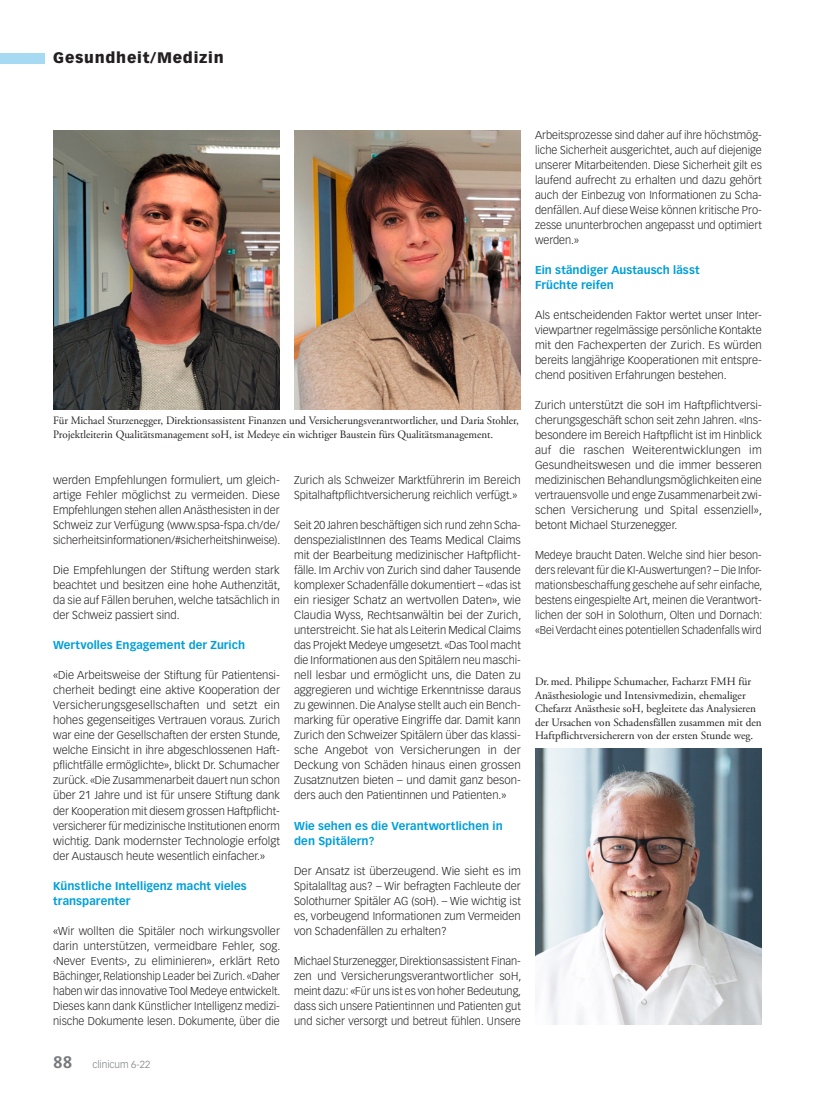
<style>
.page{position:relative;width:815px;height:1099px;background:#fff}
.page>*{position:absolute;margin:0;border:0;box-sizing:border-box;transform-origin:0 0}
.t1{font:900 15px "Vectora LT Std";letter-spacing:.05em;color:#231f20}
.Lauftext{font:300 11.25px/15px "Vectora LT Std";color:#231f20;text-align:justify}
.Legende{font:11.25px/13.5px "Adobe Garamond Pro";color:#231f20}
.Lauftext-2{font:300 11.25px/15px "Vectora LT Std";color:#231f20;text-align:justify;scale:.96 1}
.ZT_GM{font:700 11.25px/15px "Vectora LT Std";letter-spacing:.005em;color:#009fda}
.t2{font:300 10px "Vectora LT Std";color:#76787b}
.s1{font-weight:700;font-size:16.25px}
</style>
<div class="page">
<div style="left:0;top:53px;width:45px;height:10px;background:#a5daf2"></div>
<img style="left:53px;top:130px;width:227px;height:279px">
<img style="left:294px;top:130px;width:227px;height:279px">
<img style="left:535px;top:748px;width:227px;height:276px">
<h1 class="t1" style="left:53px;top:49px;width:172px">Gesundheit/Medizin</h1>
<p class="Legende" style="left:53px;top:414px;width:467px">Für Michael Sturzenegger, Direktionsassistent Finanzen und Versicherungsverantwortlicher, und Daria Stohler,<br>Projektleiterin Qualitätsmanagement soH, ist Medeye ein wichtiger Baustein fürs Qualitätsmanagement.</p>
<p class="Lauftext" style="left:53px;top:473px;width:229px">werden Empfehlungen formuliert, um gleich&shy;artige Fehler möglichst zu vermeiden. Diese Empfehlungen stehen allen Anästhesisten in der Schweiz zur Verfügung (www.spsa-fspa.ch/de/ sicherheitsinformationen/#sicherheitshinweise).</p>
<p class="Lauftext" style="left:53px;top:563px;width:229px">Die Empfehlungen der Stiftung werden stark beachtet und besitzen eine hohe Authenzität, da sie auf Fällen beruhen, welche tatsächlich in der Schweiz passiert sind.</p>
<p class="ZT_GM" style="left:53px;top:638px;width:193px">Wertvolles Engagement der Zurich</p>
<p class="Lauftext" style="left:53px;top:668px;width:229px">«Die Arbeitsweise der Stiftung für Patientensi&shy;cherheit bedingt eine aktive Kooperation der Versicherungsgesellschaften und setzt ein hohes gegenseitiges Vertrauen voraus. Zurich war eine der Gesellschaften der ersten Stunde, welche Einsicht in ihre abgeschlossenen Haft&shy;pflichtfälle ermöglichte», blickt Dr. Schumacher zurück. «Die Zusammenarbeit dauert nun schon über 21 Jahre und ist für unsere Stiftung dank der Kooperation mit diesem grossen Haftpflicht&shy;versicherer für medizinische Institutionen enorm wichtig. Dank modernster Technologie erfolgt der Austausch heute wesentlich einfacher.»</p>
<p class="ZT_GM" style="left:53px;top:878px;width:195px">Künstliche Intelligenz macht vieles transparenter</p>
<p class="Lauftext" style="left:53px;top:923px;width:229px">«Wir wollten die Spitäler noch wirkungsvoller darin unterstützen, vermeidbare Fehler, sog. ‹Never Events›, zu eliminieren», erklärt Reto Bächinger, Relationship Leader bei Zurich. «Daher haben wir das innovative Tool Medeye entwickelt.<br>Dieses kann dank Künstlicher Intelligenz medizi&shy;nische Dokumente lesen. Dokumente, ü ber die</p>
<p class="t2" style="left:53px;top:1058px;width:99px"><span class="s1">88</span> clinicum 6-22</p>
<p class="Lauftext" style="left:294px;top:473px;width:228px">Zurich als Schweizer Marktfü hrerin im Bereich<br>Spitalhaftpflichtversicherung reichlich verfügt.»</p>
<p class="Lauftext" style="left:294px;top:518px;width:229px">Seit 20 Jahren beschäftigen sich rund zehn Scha&shy;denspezialistInnen des Teams Medical Claims mit der Bearbeitung medizinischer Haftpflicht&shy;fälle. Im Archiv von Zurich sind daher Tausende komplexer Schadenfälle dokumentiert – «das ist ein riesiger Schatz an wertvollen Daten», wie Claudia Wyss, Rechtsanwältin bei der Zurich, unterstreicht. Sie hat als Leiterin Medical Claims das Projekt Medeye umgesetzt. «Das Tool macht die Informationen aus den Spitälern neu maschi&shy;nell lesbar und ermöglicht uns, die Daten zu aggregieren und wichtige Erkenntnisse daraus zu gewinnen. Die Analyse stellt auch ein Bench&shy;marking für operative Eingriffe dar. Damit kann Zurich den Schweizer Spitälern ü ber das klassi&shy;sche Angebot von Versicherungen in der Deckung von Schäden hinaus einen grossen Zusatznutzen bieten – und damit ganz beson&shy;ders auch den Patientinnen und Patienten.»</p>
<p class="ZT_GM" style="left:294px;top:818px;width:210px">Wie sehen es die Verantwortlichen in den Spitälern?</p>
<p class="Lauftext" style="left:294px;top:863px;width:228px">Der Ansatz ist überzeugend. Wie sieht es im Spitalalltag aus? – Wir befragten Fachleute der Solothurner Spitäler AG (soH). – Wie wichtig ist es, vorbeugend Informationen zum Vermeiden von Schadenfällen zu erhalten?</p>
<p class="Lauftext" style="left:294px;top:953px;width:229px">Michael Sturzenegger, Direktionsassistent Finan&shy;zen und Versicherungsverantwortlicher soH, meint dazu: «Für uns ist es von hoher Bedeutung, dass sich unsere Patientinnen und Patienten gut und sicher versorgt und betreut fühlen. Unsere</p>
<p class="Lauftext" style="left:535px;top:128px;width:228px">Arbeitsprozesse sind daher auf ihre höchstmög&shy;liche Sicherheit ausgerichtet, auch auf diejenige unserer Mitarbeitenden. Diese Sicherheit gilt es laufend aufrecht zu erhalten und dazu gehört auch der Einbezug von Informationen zu Scha&shy;denfällen. Auf diese Weise können kritische Pro&shy;zesse ununterbrochen angepasst und optimiert werden.»</p>
<p class="ZT_GM" style="left:535px;top:263px;width:166px">Ein ständiger Austausch lässt<br>Früchte reifen</p>
<p class="Lauftext" style="left:535px;top:308px;width:228px">Als entscheidenden Faktor wertet unser Inter&shy;viewpartner regelmässige persönliche Kontakte mit den Fachexperten der Zurich. Es würden bereits langjährige Kooperationen mit entspre&shy;chend positiven Erfahrungen bestehen.</p>
<p class="Lauftext" style="left:535px;top:398px;width:229px">Zurich unterstützt die soH im Haftpflichtversi&shy;cherungsgeschäft schon seit zehn Jahren. «Ins&shy;besondere im Bereich Haftpflicht ist im Hinblick auf die raschen Weiterentwicklungen im Gesundheitswesen und die immer besseren medizinischen Behandlungsmöglichkeiten eine vertrauensvolle und enge Zusammenarbeit zwi&shy;schen Versicherung und Spital essenziell», betont Michael Sturzenegger.</p>
<p class="Lauftext-2" style="left:535px;top:548px;width:238px">Medeye braucht Daten. Welche sind hier beson&shy;ders relevant für die KI-Auswertungen? – Die Infor&shy;mationsbeschaffung geschehe auf sehr einfache, bestens eingespielte Art, meinen die Verantwort&shy;lichen der soH in Solothurn, Olten und Dornach: «Bei Verdacht eines potentiellen Schadenfalls wird</p>
<p class="Legende" style="left:535px;top:675px;width:228px">Dr.med. Philippe Schumacher, Facharzt FMH für Anästhesiologie und Intensivmedizin, ehemaliger Chefarzt Anästhesie soH, begleitete das Analysieren der Ursachen von Schadensfällen zusammen mit den Haftpflichtversicherern von der ersten Stunde weg.</p>
</div>
